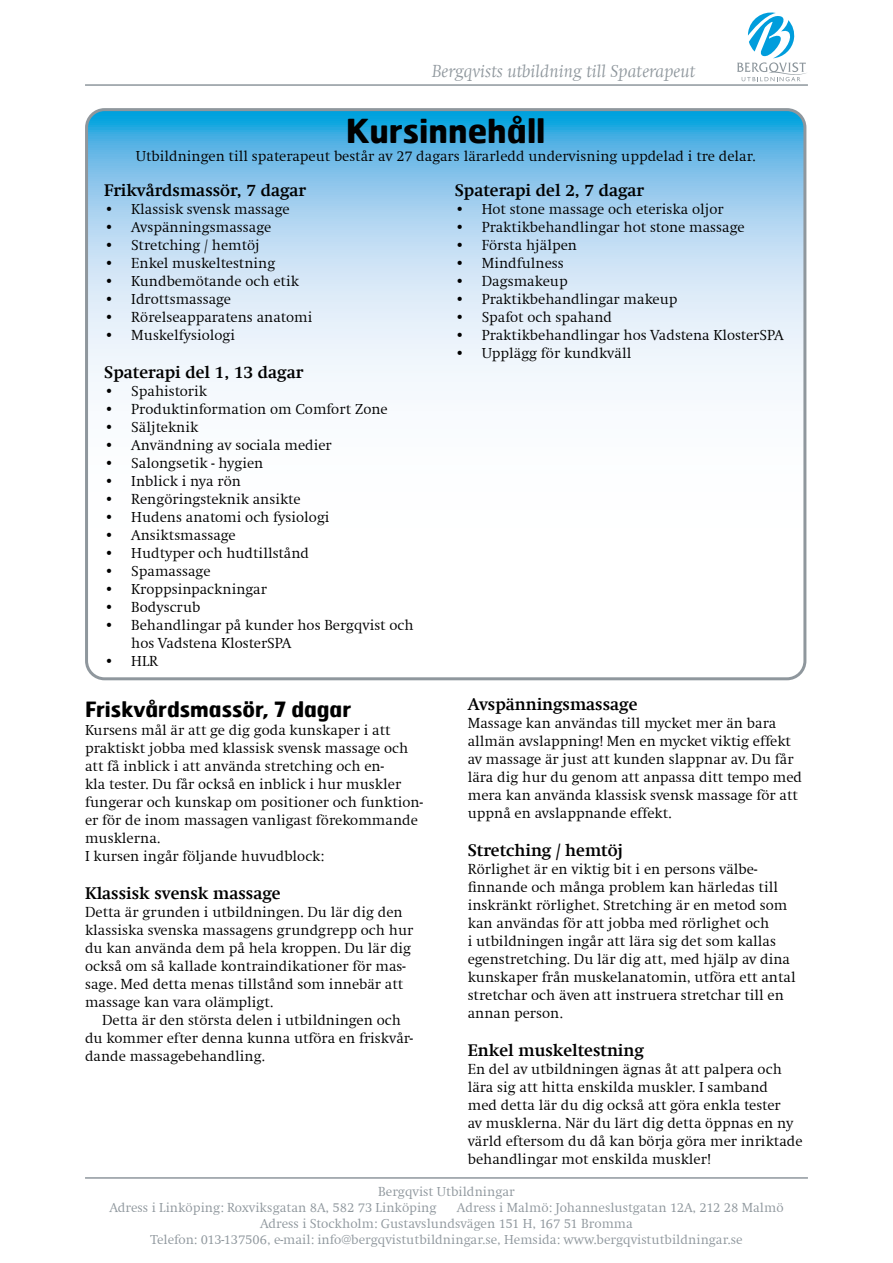
<style>
.page{position:relative;width:893px;height:1263px;background:#fff}
.page>*{position:absolute;margin:0;border:0;box-sizing:border-box;transform-origin:0 0}
.t1{font:700 33px "Hermes";color:#000}
.t2{font:700 21px "Hermes";color:#000}
.t3{font:italic 300 18px "Swift";color:#8f979d}
.t4{font:700 16.5px "Swift";color:#000}
.t5{font:300 15px/18px "Swift";color:#000}
.t6{font:300 13.5px/16.2px "Swift";color:#8f979d}
</style>
<div class="page">
<hr style="left:85px;top:84px;width:723px;height:2px;background:#8f979d">
<hr style="left:85px;top:1177px;width:723px;height:2px;background:#8f979d">
<svg style="left:737px;top:13px;width:69px;height:68px"></svg>
<svg style="left:89px;top:112px;width:716px;height:567px"></svg>
<div style="left:85px;top:108px;width:721px;height:572px;border:3px solid #8f979d;border-radius:18px"></div>
<p class="t3" style="left:432px;top:62px;width:265px">Bergqvists utbildning till Spaterapeut</p>
<h1 class="t1" style="left:346px;top:110px;width:201px">Kursinnehåll</h1>
<p class="t5" style="left:136px;top:148px;width:621px">Utbildningen till spaterapeut består av 27 dagars lärarledd undervisning uppdelad i tre delar.</p>
<p class="t4" style="left:104px;top:181px;width:203px">Frikvårdsmassör, 7 dagar</p>
<p class="t5" style="left:104px;top:201px;width:187px">• Klassisk svensk massage</p>
<p class="t5" style="left:104px;top:219px;width:168px">• Avspänningsmassage</p>
<p class="t5" style="left:104px;top:237px;width:157px">• Stretching / hemtöj</p>
<p class="t5" style="left:104px;top:255px;width:173px">• Enkel muskeltestning</p>
<p class="t5" style="left:104px;top:273px;width:196px">• Kundbemötande och etik</p>
<p class="t5" style="left:104px;top:291px;width:128px">• Idrottsmassage</p>
<p class="t5" style="left:104px;top:309px;width:210px">• Rörelseapparatens anatomi</p>
<p class="t5" style="left:104px;top:327px;width:132px">• Muskelfysiologi</p>
<p class="t4" style="left:104px;top:363px;width:200px">Spaterapi del 1, 13 dagar</p>
<p class="t5" style="left:104px;top:382px;width:104px">• Spahistorik</p>
<p class="t5" style="left:104px;top:400px;width:285px">• Produktinformation om Comfort Zone</p>
<p class="t5" style="left:104px;top:418px;width:96px">• Säljteknik</p>
<p class="t5" style="left:104px;top:436px;width:229px">• Användning av sociala medier</p>
<p class="t5" style="left:104px;top:454px;width:161px">• Salongsetik - hygien</p>
<p class="t5" style="left:104px;top:472px;width:138px">• Inblick i nya rön</p>
<p class="t5" style="left:104px;top:490px;width:198px">• Rengöringsteknik ansikte</p>
<p class="t5" style="left:104px;top:508px;width:227px">• Hudens anatomi och fysiologi</p>
<p class="t5" style="left:104px;top:526px;width:133px">• Ansiktsmassage</p>
<p class="t5" style="left:104px;top:544px;width:206px">• Hudtyper och hudtillstånd</p>
<p class="t5" style="left:104px;top:562px;width:108px">• Spamassage</p>
<p class="t5" style="left:104px;top:580px;width:164px">• Kroppsinpackningar</p>
<p class="t5" style="left:104px;top:598px;width:98px">• Bodyscrub</p>
<p class="t5" style="left:131px;top:616px;width:284px;text-indent:-27px">• Behandlingar på kunder hos Bergqvist och hos Vadstena KlosterSPA</p>
<p class="t5" style="left:104px;top:652px;width:56px">• HLR</p>
<h2 class="t2" style="left:85px;top:696px;width:268px">Friskvårdsmassör, 7 dagar</h2>
<p class="t5" style="left:85px;top:722px;width:339px">Kursens mål är att ge dig goda kunskaper i att praktiskt jobba med klassisk svensk massage och att få inblick i att använda stretching och en-<br>kla tester. Du får också en inblick i hur muskler fungerar och kunskap om positioner och funktion&shy;er för de inom massagen vanligast förekommande musklerna.<br>I kursen ingår följande huvudblock:</p>
<p class="t4" style="left:85px;top:884px;width:197px">Klassisk svensk massage</p>
<p class="t5" style="left:85px;top:903px;width:330px">Detta är grunden i utbildningen. Du lär dig den klassiska svenska massagens grundgrepp och hur du kan använda dem på hela kroppen. Du lär dig också om så kallade kontraindikationer för mas&shy;sage. Med detta menas tillstånd som innebär att massage kan vara olämpligt.</p>
<p class="t5" style="left:85px;top:1011px;width:329px;text-indent:17px">Detta är den största delen i utbildningen och du kommer efter denna kunna utföra en friskvår&shy;dande massagebehandling.</p>
<p class="t4" style="left:455px;top:181px;width:191px">Spaterapi del 2, 7 dagar</p>
<p class="t5" style="left:455px;top:201px;width:271px">• Hot stone massage och eteriska oljor</p>
<p class="t5" style="left:455px;top:219px;width:291px">• Praktikbehandlingar hot stone massage</p>
<p class="t5" style="left:455px;top:237px;width:124px">• Första hjälpen</p>
<p class="t5" style="left:455px;top:255px;width:111px">• Mindfulness</p>
<p class="t5" style="left:455px;top:273px;width:114px">• Dagsmakeup</p>
<p class="t5" style="left:455px;top:291px;width:224px">• Praktikbehandlingar makeup</p>
<p class="t5" style="left:455px;top:309px;width:159px">• Spafot och spahand</p>
<p class="t5" style="left:455px;top:327px;width:330px">• Praktikbehandlingar hos Vadstena KlosterSPA</p>
<p class="t5" style="left:455px;top:345px;width:178px">• Upplägg för kundkväll</p>
<p class="t4" style="left:468px;top:694px;width:171px">Avspänningsmassage</p>
<p class="t5" style="left:468px;top:714px;width:336px">Massage kan användas till mycket mer än bara allmän avslappning! Men en mycket viktig effekt av massage är just att kunden slappnar av. Du får lära dig hur du genom att anpassa ditt tempo med mera kan använda klassisk svensk massage för att uppnå en avslappnande effekt.</p>
<p class="t4" style="left:468px;top:840px;width:157px">Stretching / hemtöj</p>
<p class="t5" style="left:468px;top:860px;width:329px">Rörlighet är en viktig bit i en persons välbe&shy;finnande och många problem kan härledas till inskränkt rörlighet. Stretching är en metod som kan användas för att jobba med rörlighet och<br>i utbildningen ingår att lära sig det som kallas egenstretching. Du lär dig att, med hjälp av dina kunskaper från muskelanatomin, utföra ett antal stretchar och även att instruera stretchar till en annan person.</p>
<p class="t4" style="left:468px;top:1040px;width:178px">Enkel muskeltestning</p>
<p class="t5" style="left:468px;top:1060px;width:336px">En del av utbildningen ägnas åt att palpera och lära sig att hitta enskilda muskler. I samband<br>med detta lär du dig också att göra enkla tester<br>av musklerna. När du lärt dig detta öppnas en ny värld eftersom du då kan börja göra mer inriktade behandlingar mot enskilda muskler!</p>
<p class="t6" style="left:109px;top:1183px;width:407px;text-indent:269px">Bergqvist Utbildningar<br>Adress i Linköping: Roxviksgatan 8A, 582 73 Linköping</p>
<p class="t6" style="left:457px;top:1199px;width:328px">Adress i Malmö: Johanneslustgatan 12A, 212 28 Malmö</p>
<p class="t6" style="left:260px;top:1216px;width:374px">Adress i Stockholm: Gustavslundsvägen 151 H, 167 51 Bromma</p>
<p class="t6" style="left:150px;top:1232px;width:594px">Telefon: 013-137506, e-mail: info@bergqvistutbildningar.se, Hemsida: www.bergqvistutbildningar.se</p>
</div>
